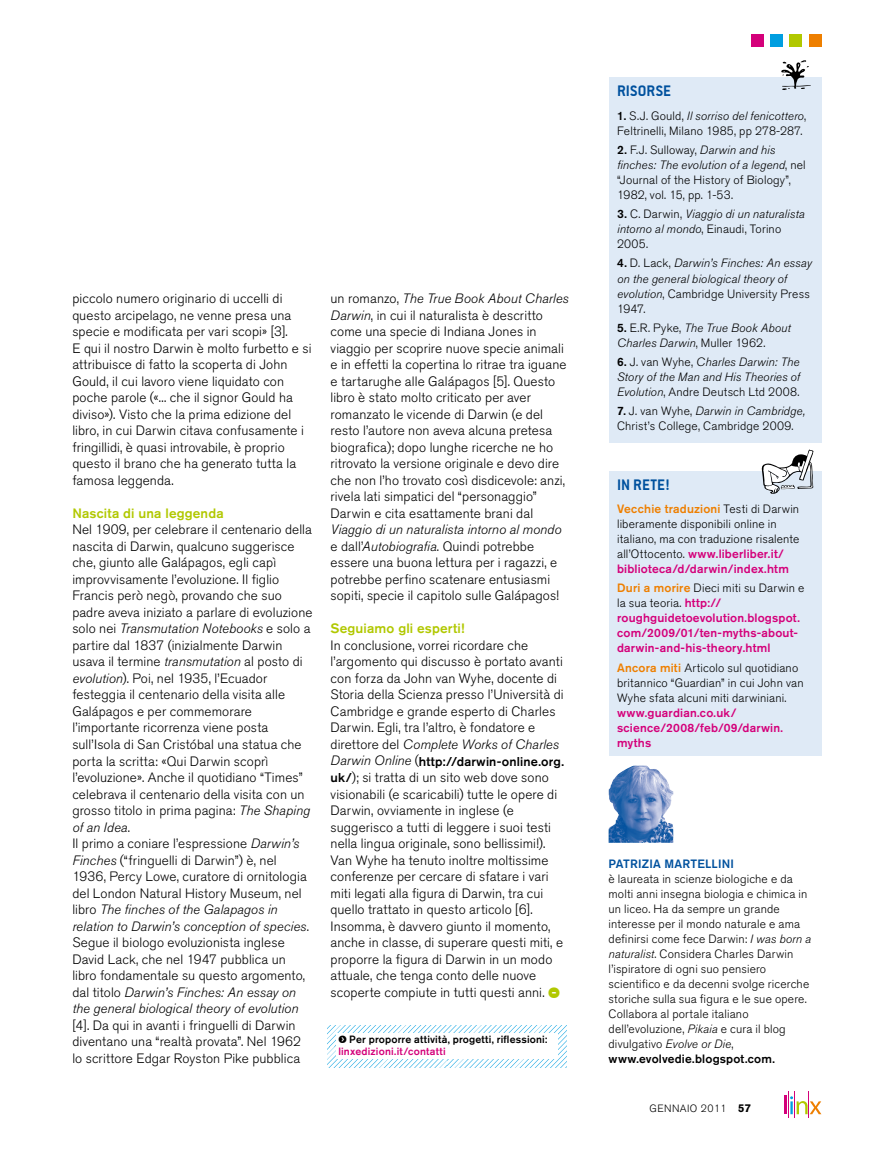
<style>
.page{position:relative;width:881px;height:1157px;background:#fff}
.page>*{position:absolute;margin:0;border:0;box-sizing:border-box;transform-origin:0 0}
.t1{font:16.5px "Conduit ITCTT Bold";letter-spacing:.015em;color:#00519e}
.t2{font:300 13.5px/16.5px "Akzidenz Grotesk BQ";letter-spacing:.01em;color:#000}
.t3{font:500 13.5px "Akzidenz Grotesk BQ";letter-spacing:.015em;color:#b1c800}
.t4{font:500 12.75px "Akzidenz Grotesk BQ";color:#000}
.t5{font:300 12px/15px "Akzidenz Grotesk BQ";letter-spacing:.015em;color:#000}
.t6{font:italic 300 12px/15px "Akzidenz Grotesk BQ";letter-spacing:.015em;color:#000}
.t7{font:500 12px/15px "Akzidenz Grotesk BQ";letter-spacing:.02em;color:#d4007a}
.t8{font:500 12px "Akzidenz Grotesk BQ";letter-spacing:.02em;color:#00519e}
.t9{font:500 10.5px "Akzidenz Grotesk BQ";letter-spacing:.025em;color:#000}
.t10{font:500 10.5px "Akzidenz Grotesk BQ";letter-spacing:.025em;color:#d4007a}
.t11{font:300 10.5px "Akzidenz Grotesk BQ";letter-spacing:.04em;color:#000}
.s1{font-style:italic}
.s2{font-weight:300;font-style:italic;font-size:13.5px}
.s3{font-weight:300;font-size:13.5px}
.s4{font-weight:500;font-size:12.75px}
.s5{font-weight:500}
.s6{font-weight:500;font-style:normal}
.s7{font-style:normal}
.s8{font-weight:500;color:#ee7f00}
.s9{font-weight:500;color:#d4007a}
.s10{color:#ee7f00}
.s11{font-weight:300;color:#000}
.s12{font-weight:700;font-size:11.25px}
</style>
<div class="page">
<div style="left:808px;top:34px;width:13px;height:13px;background:#ee7f00"></div>
<div style="left:770px;top:34px;width:12px;height:13px;background:#009ee0"></div>
<div style="left:789px;top:34px;width:12px;height:13px;background:#b1c800"></div>
<div style="left:750px;top:34px;width:13px;height:13px;background:#d4007a"></div>
<hr style="left:783px;top:1095px;width:3px;height:19px;background:#d4007a">
<svg style="left:788px;top:1091px;width:33px;height:26px"></svg>
<div style="left:608px;top:77px;width:213px;height:366px;background:#dfeaf6"></div>
<svg style="left:781px;top:60px;width:29px;height:30px"></svg>
<div style="left:608px;top:471px;width:213px;height:284px;background:#dfeaf6"></div>
<svg style="left:761px;top:449px;width:52px;height:45px"></svg>
<img style="left:608px;top:765px;width:65px;height:77px">
<img style="left:327px;top:1025px;width:239px;height:42px">
<div style="left:336px;top:1033px;width:221px;height:26px;background:#fff"></div>
<p class="t2" style="left:72px;top:291px;width:240px">piccolo numero originario di uccelli di questo arcipelago, ne venne presa una specie e modificata per vari scopi» [3].<br>E qui il nostro Darwin è molto furbetto e si attribuisce di fatto la scoperta di John Gould, il cui lavoro viene liquidato con poche parole («... che il signor Gould ha diviso»). Visto che la prima edizione del libro, in cui Darwin citava confusamente i fringillidi, è quasi introvabile, è proprio questo il brano che ha generato tutta la famosa leggenda.</p>
<p class="t3" style="left:72px;top:505px;width:153px">Nascita di una leggenda</p>
<p class="t2" style="left:72px;top:522px;width:241px">Nel 1909, per celebrare il centenario della nascita di Darwin, qualcuno suggerisce che, giunto alle Galápagos, egli capì improvvisamente l’evoluzione. Il figlio Francis però negò, provando che suo padre aveva iniziato a parlare di evoluzione solo nei <span class="s1">Transmutation Notebooks</span> e solo a partire dal 1837 (inizialmente Darwin usava il termine <span class="s1">transmutation</span> al posto di <span class="s1">evolution</span>). Poi, nel 1935, l’Ecuador festeggia il centenario della visita alle Galápagos e per commemorare l’importante ricorrenza viene posta sull’Isola di San Cristóbal una statua che porta la scritta: «Qui Darwin scoprì l’evoluzione». Anche il quotidiano “Times” celebrava il centenario della visita con un grosso titolo in prima pagina: <span class="s1">The Shaping of an Idea</span>.<br>Il primo a coniare l’espressione <span class="s1">Darwin’s Finches</span> (“fringuelli di Darwin”) è, nel 1936, Percy Lowe, curatore di ornitologia del London Natural H istory Museum, nel libro <span class="s1">The finches of the Galapagos in relation to Darwin’s conception of species</span>.<br>Segue il biologo evoluzionista inglese David Lack, che nel 1947 pubblica un libro fondamentale su questo argomento, dal titolo <span class="s1">Darwin’s Finches: An essay on the general biological theory of evolution</span></p>
<p class="t2" style="left:72px;top:1017px;width:230px">[4]. Da qui in avanti i fringuelli di Darwin diventano una “realtà provata”. N el 1962 lo scrittore Edgar Royston Pike pubblica</p>
<p class="t2" style="left:330px;top:291px;width:239px">un romanzo, <span class="s1">The True Book About Charles Darwin</span>, in cui il naturalista è descritto come una specie di Indiana Jones in viaggio per scoprire nuove specie animali e in effetti la copertina lo ritrae tra iguane e tartarughe alle Galápagos [5]. Questo libro è stato molto criticato per aver romanzato le vicende di Darwin (e del resto l’autore non aveva alcuna pretesa biografica); dopo lunghe ricerche ne ho ritrovato la versione originale e devo dire che non l’ho trovato così disdicevole: anzi, rivela lati simpatici del “personaggio” Darwin e cita esattamente brani dal</p>
<p class="t2" style="left:330px;top:521px;width:232px"><span class="s1">Viaggio di un naturalista intorno al mondo </span>e dall’<span class="s1">Autobiografia</span>. Quindi potrebbe essere una buona lettura per i ragazzi, e potrebbe perfino scatenare entusiasmi sopiti, specie il capitolo sulle Galápagos!</p>
<p class="t3" style="left:330px;top:620px;width:135px">Seguiamo gli esperti!</p>
<p class="t2" style="left:330px;top:637px;width:234px">In conclusione, vorrei ricordare che l’argomento qui discusso è portato avanti con forza da John van Wyhe, docente di Storia della Scienza presso l’Università di Cambridge e grande esperto di Charles Darwin. Egli, tra l’altro, è fondatore e direttore del <span class="s1">Complete Works of Charles</span></p>
<p class="t4" style="left:330px;top:753px;width:235px"><span class="s2">Darwin Online</span> <span class="s3">(</span>http://darwin-online.org.</p>
<p class="t2" style="left:330px;top:769px;width:234px"><span class="s4">uk/</span>); si tratta di un sito web dove sono visionabili (e scaricabili) tutte le opere di Darwin, ovviamente in inglese (e suggerisco a tutti di leggere i suoi testi nella lingua originale, sono bellissimi!).<br>Van Wyhe ha tenuto inoltre moltissime conferenze per cercare di sfatare i vari miti legati alla figura di Darwin, tra cui quello trattato in questo articolo [6].<br>Insomma, è davvero giunto il momento, anche in classe, di superare questi miti, e proporre la figura di Darwin in un modo attuale, che tenga conto delle nuove scoperte compiute in tutti questi anni.</p>
<p class="t9" style="left:349px;top:1033px;width:200px">Per proporre attività, progetti, riflessioni:</p>
<p class="t10" style="left:338px;top:1045px;width:109px">linxedizioni.it/contatti</p>
<p class="t1" style="left:617px;top:81px;width:55px">RISORSE</p>
<p class="t5" style="left:617px;top:108px;width:190px"><span class="s5">1.</span> S.J. Gould, <span class="s1">Il sorriso del fenicottero</span>,<br>Feltrinelli, Milano 1985, pp 278-287.</p>
<p class="t5" style="left:617px;top:142px;width:190px"><span class="s5">2.</span> F.J. Sulloway, <span class="s1">Darwin and his finches: The evolution of a legend</span>, nel “Journal of the H istory of Biology”,<br>1982, vol. 15, pp. 1-53.</p>
<p class="t6" style="left:617px;top:207px;width:189px"><span class="s6">3.</span> <span class="s7">C. Darwin,</span> Viaggio di un naturalista intorno al mondo<span class="s7">, Einaudi, Torino<br>2005.</span></p>
<p class="t6" style="left:617px;top:256px;width:196px"><span class="s6">4.</span> <span class="s7">D. Lack,</span> Darwin’s Finches: An essay on the general biological theory of evolution<span class="s7">, Cambridge University Press<br>1947.</span></p>
<p class="t6" style="left:617px;top:320px;width:175px"><span class="s6">5.</span> <span class="s7">E.R. Pyke,</span> The True Book About<br>Charles Darwin<span class="s7">, Muller 1962.</span></p>
<p class="t6" style="left:617px;top:354px;width:184px;text-align:justify"><span class="s6">6.</span> <span class="s7">J. van Wyhe,</span> Charles Darwin: The Story of the Man and His Theories of Evolution<span class="s7">, Andre Deutsch Ltd 2008.</span></p>
<p class="t5" style="left:617px;top:404px;width:190px"><span class="s5">7.</span> J. van Wyhe, <span class="s1">Darwin in Cambridge,<br></span>Christ’s College, Cambridge 2009.</p>
<p class="t1" style="left:617px;top:475px;width:54px">IN RETE!</p>
<p class="t5" style="left:617px;top:502px;width:184px"><span class="s8">Vecchie traduzioni</span> Testi di Darwin liberamente disponibili online in italiano, ma con traduzione risalente all’Ottocento. <span class="s9">www.liberliber.it/ biblioteca/d/darwin/index.htm</span></p>
<p class="t7" style="left:617px;top:580px;width:189px"><span class="s10">Duri a morire</span> <span class="s11">Dieci miti su Darwin e la sua teoria.</span> http:// roughguidetoevolution.blogspot. com/2009/01/ten-myths-about&shy;darwin-and-his-theory.html</p>
<p class="t5" style="left:617px;top:660px;width:188px"><span class="s8">Ancora miti</span> Articolo sul quotidiano britannico “Guardian” in cui John van<br>Wyhe sfata alcuni miti darwiniani.</p>
<p class="t7" style="left:617px;top:705px;width:167px">www.guardian.co.uk/ science/2008/feb/09/darwin. myths</p>
<p class="t8" style="left:608px;top:856px;width:127px">Patrizia Martellini</p>
<p class="t5" style="left:608px;top:871px;width:204px">è laureata in scienze biologiche e da molti anni insegna biologia e chimica in un liceo. Ha da sempre un grande interesse per il mondo naturale e ama definirsi come fece Darwin: <span class="s1">I was born a naturalist</span>. Considera Charles Darwin l’ispiratore di ogni suo pensiero scientifico e da decenni svolge ricerche storiche sulla sua figura e le sue opere.<br>Collabora al portale italiano dell’evoluzione, <span class="s1">Pikaia</span> e cura il blog divulgativo <span class="s1">Evolve or Die</span>, <span class="s5">www.evolvedie.blogspot.com.</span></p>
<p class="t11" style="left:649px;top:1103px;width:23px">GENNA</p>
<p class="t11" style="left:686px;top:1103px;width:65px">IO 2011 <span class="s12">57</span></p>
</div>
